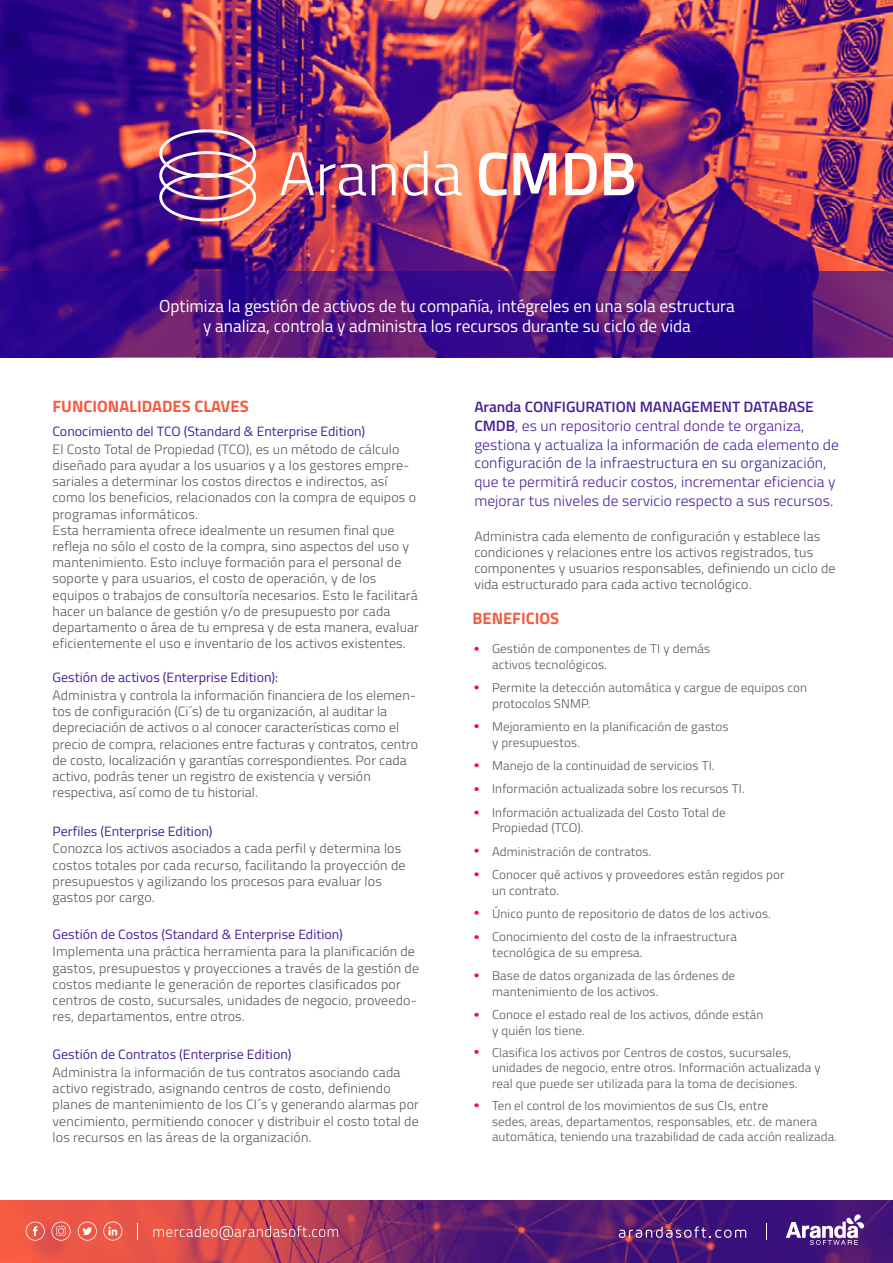
<style>
.page{position:relative;width:893px;height:1263px;background:#fff}
.page>*{position:absolute;margin:0;border:0;box-sizing:border-box;transform-origin:0 0}
.t1{font:300 61.5px "Titillium";color:#fff}
.t2{font:17.25px/20.7px "Titillium";color:#fff;text-align:center}
.t3{font:700 16.5px "Titillium";color:#f65b42}
.t4{font:300 15px/18.8px "Titillium";letter-spacing:.005em;color:rgb(51 5 141/.9);scale:1.04 1}
.t5{font:300 13.5px/16.2px "Titillium";letter-spacing:.01em;color:#555;scale:1.04 1}
.t6{font:13.5px "Titillium";color:rgb(51 5 141/.9);scale:1.04 1}
.t7{font:300 12.6px/23.2px "Titillium";letter-spacing:.01em;color:#555;scale:1.04 1}
.s1{font-weight:600}
</style>
<div class="page">
<img style="left:0;top:0;width:893px;height:271px">
<img style="left:0;top:1200px;width:893px;height:63px">
<svg style="left:0;top:271px;width:893px;height:86px;background:#430f83"></svg>
<svg style="left:26px;top:1221px;width:19px;height:20px"></svg>
<svg style="left:103px;top:1221px;width:19px;height:19px"></svg>
<svg style="left:78px;top:1221px;width:19px;height:20px"></svg>
<svg style="left:51px;top:1221px;width:20px;height:20px"></svg>
<svg style="left:138px;top:1223px;width:1px;height:17px"></svg>
<svg style="left:767px;top:1223px;width:1px;height:17px"></svg>
<svg style="left:619px;top:1226px;width:127px;height:12px;background:#6c438f"></svg>
<svg style="left:153px;top:1226px;width:185px;height:14px;background:#d5676c"></svg>
<svg style="left:786px;top:1214px;width:78px;height:31px"></svg>
<svg style="left:474px;top:647px;width:5px;height:4px"></svg>
<svg style="left:474px;top:685px;width:5px;height:4px"></svg>
<svg style="left:474px;top:724px;width:5px;height:4px"></svg>
<svg style="left:474px;top:763px;width:5px;height:4px"></svg>
<svg style="left:474px;top:849px;width:5px;height:4px"></svg>
<svg style="left:474px;top:973px;width:5px;height:4px"></svg>
<svg style="left:474px;top:911px;width:5px;height:4px"></svg>
<svg style="left:474px;top:935px;width:5px;height:4px"></svg>
<svg style="left:474px;top:872px;width:5px;height:4px"></svg>
<svg style="left:474px;top:1013px;width:5px;height:4px"></svg>
<svg style="left:474px;top:1050px;width:5px;height:4px"></svg>
<svg style="left:474px;top:1103px;width:5px;height:4px"></svg>
<svg style="left:474px;top:787px;width:5px;height:4px"></svg>
<svg style="left:474px;top:810px;width:5px;height:4px"></svg>
<img style="left:159px;top:129px;width:97px;height:92px">
<h1 class="t1" style="left:279px;top:129px;width:359px">Aranda <span class="s1">CMDB</span></h1>
<p class="t2" style="left:159px;top:294px;width:577px">Optimiza la gestión de activos de tu compañía, intégreles en una sola estructura y analiza, controla y administra los recursos durante su ciclo de vida</p>
<p class="t3" style="left:52px;top:394px;width:198px">FUNCIONALIDADES CLAVES</p>
<p class="t6" style="left:52px;top:421px;width:302px">Conocimiento del TCO (Standard &amp; Enterprise Edition)</p>
<p class="t5" style="left:52px;top:440px;width:354px">El Costo Total de Propiedad (TCO), es un método de cálculo diseñado para ayudar a los usuarios y a los gestores empre&shy;sariales a determinar los costos directos e indirectos, así como los beneficios, relacionados con la compra de equipos o programas informáticos.<br>Esta herramienta ofrece idealmente un resumen final que refleja no sólo el costo de la compra, sino aspectos del uso y mantenimiento. Esto incluye formación para el personal de soporte y para usuarios, el costo de operación, y de los equipos o trabajos de consultoría necesarios. Esto le facilitará hacer un balance de gestión y/o de presupuesto por cada departamento o área de tu empresa y de esta manera, evaluar eficientemente el uso e inventario de los activos existentes.</p>
<p class="t6" style="left:53px;top:668px;width:218px">Gestión de activos (Enterprise Edition):</p>
<p class="t5" style="left:53px;top:687px;width:353px">Administra y controla la información financiera de los elemen&shy;tos de configuración (Ci´s) de tu organización, al auditar la depreciación de activos o al conocer características como el precio de compra, relaciones entre facturas y contratos, centro de costo, localización y garantías correspondientes. Por cada activo, podrás tener un registro de existencia y versión respectiva, así como de tu historial.</p>
<p class="t6" style="left:53px;top:821px;width:155px">Perfiles (Enterprise Edition)</p>
<p class="t5" style="left:53px;top:840px;width:341px">Conozca los activos asociados a cada perfil y determina los costos totales por cada recurso, facilitando la proyección de presupuestos y agilizando los procesos para evaluar los gastos por cargo.</p>
<p class="t6" style="left:53px;top:924px;width:281px">Gestión de Costos (Standard &amp; Enterprise Edition)</p>
<p class="t5" style="left:53px;top:943px;width:354px">Implementa una práctica herramienta para la planificación de gastos, presupuestos y proyecciones a través de la gestión de costos mediante le generación de reportes clasificados por centros de costo, sucursales, unidades de negocio, proveedo&shy;res, departamentos, entre otros.</p>
<p class="t6" style="left:53px;top:1045px;width:231px">Gestión de Contratos (Enterprise Edition)</p>
<p class="t5" style="left:53px;top:1063px;width:354px">Administra la información de tus contratos asociando cada activo registrado, asignando centros de costo, definiendo planes de mantenimiento de los CI´s y generando alarmas por vencimiento, permitiendo conocer y distribuir el costo total de los recursos en las áreas de la organización.</p>
<p class="t4" style="left:474px;top:397px;width:352px"><span class="s1">Aranda CONFIGURATION MANAGEMENT DATABASE CMDB</span>, es un repositorio central donde te organiza, gestiona y actualiza la información de cada elemento de configuración de la infraestructura en su organización, que te permitirá reducir costos, incrementar eficiencia y mejorar tus niveles de servicio respecto a sus recursos.</p>
<p class="t5" style="left:474px;top:527px;width:349px">Administra cada elemento de configuración y establece las condiciones y relaciones entre los activos registrados, tus componentes y usuarios responsables, definiendo un ciclo de vida estructurado para cada activo tecnológico.</p>
<p class="t3" style="left:473px;top:606px;width:88px">BENEFICIOS</p>
<p class="t7" style="left:492px;top:640px;width:211px;line-height:15.8px">Gestión de componentes de TI y demás activos tecnológicos.</p>
<p class="t7" style="left:492px;top:679px;width:305px;line-height:15.8px">Permite la detección automática y cargue de equipos con protocolos SNMP.</p>
<p class="t7" style="left:492px;top:718px;width:229px;line-height:15.8px">Mejoramiento en la planificación de gastos y presupuestos.</p>
<p class="t7" style="left:492px;top:753px;width:244px">Manejo de la continuidad de servicios TI.<br>Información actualizada sobre los recursos TI.<br>Información actualizada del Costo Total de</p>
<p class="t7" style="left:492px;top:816px;width:283px">Propiedad (TCO).<br>Administración de contratos.<br>Conocer qué activos y proveedores están regidos por</p>
<p class="t7" style="left:492px;top:878px;width:270px">un contrato.<br>Único punto de repositorio de datos de los activos.<br>Conocimiento del costo de la infraestructura</p>
<p class="t7" style="left:492px;top:940px;width:235px">tecnológica de su empresa.<br>Base de datos organizada de las órdenes de</p>
<p class="t7" style="left:492px;top:979px;width:262px">mantenimiento de los activos.<br>Conoce el estado real de los activos, dónde están</p>
<p class="t7" style="left:492px;top:1019px;width:289px;line-height:21.8px">y quién los tiene.<br>Clasifica los activos por Centros de costos, sucursales,</p>
<p class="t7" style="left:492px;top:1059px;width:317px;line-height:15.8px">unidades de negocio, entre otros. Información actualizada y real que puede ser utilizada para la toma de decisiones.</p>
<p class="t7" style="left:492px;top:1097px;width:333px;line-height:15.8px">Ten el control de los movimientos de sus CIs, entre<br>sedes, areas, departamentos, responsables, etc. de manera automática, teniendo una trazabilidad de cada acción realizada.</p>
</div>
